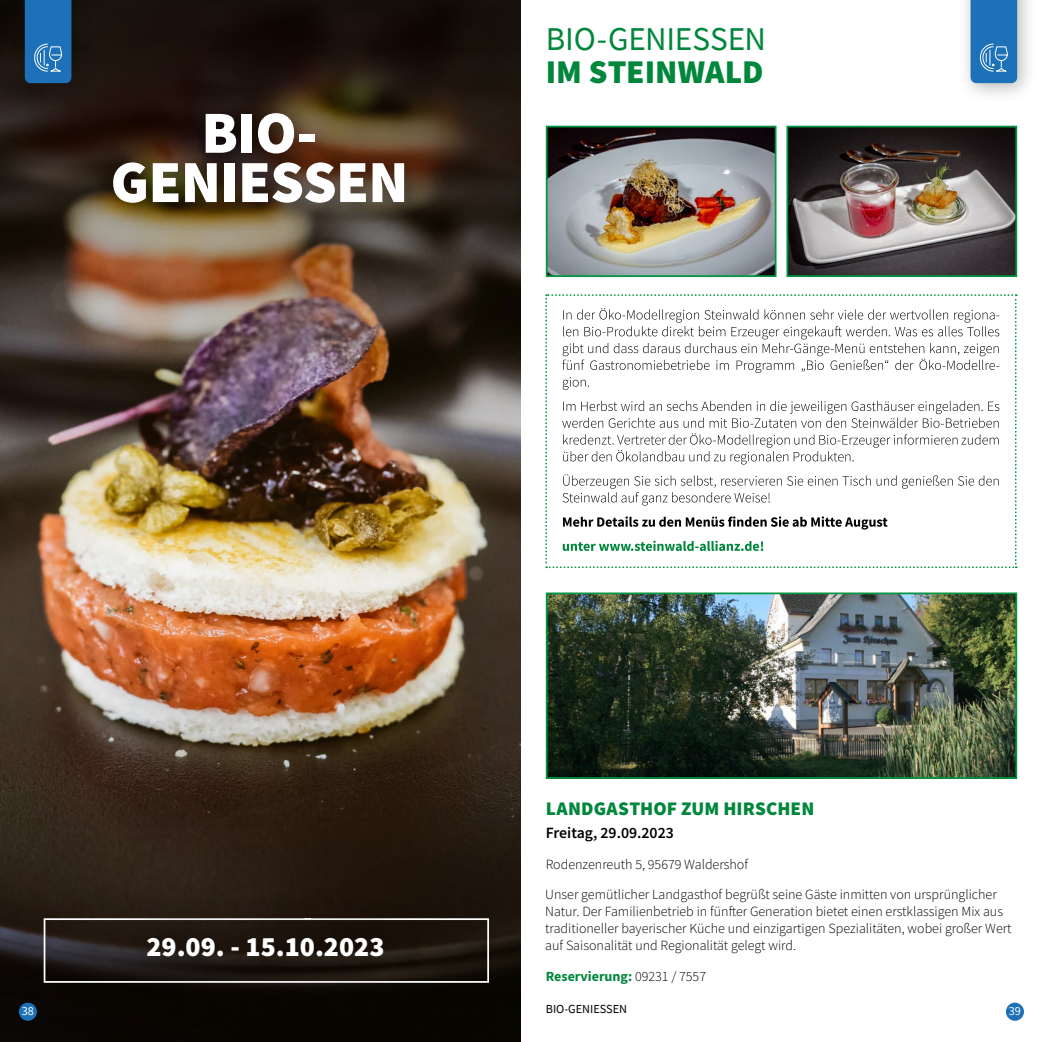
<style>
.page{position:relative;width:1042px;height:1042px;background:#fff}
.page>*{position:absolute;margin:0;border:0;box-sizing:border-box;transform-origin:0 0}
.t1{font:900 59.85px/49.2px "Source Sans Pro";letter-spacing:-.015em;color:#fff;text-align:center}
.t2{font:33.25px "Source Sans Pro";letter-spacing:-.005em;color:#00873c}
.t3{font:900 33.25px "Source Sans Pro";color:#00873c}
.t4{font:900 28px "Source Sans Pro";color:#fff}
.t5{font:900 19.25px "Source Sans Pro";letter-spacing:.005em;color:#00873c}
.t6{font:600 15.75px "Source Sans Pro";color:#000}
.t7{font:300 14px/16.8px "Source Sans Pro";color:#000}
.t8{font:700 14px "Source Sans Pro";color:#00873c}
.t9{font:12.25px "Source Sans Pro";color:#000}
.t10{font:12.25px "Source Sans Pro";color:#fff}
.s1{font-weight:300;color:#000}
</style>
<div class="page">
<div style="left:957px;top:0;width:80px;height:103px;background:#000;opacity:.28"></div>
<svg style="left:970px;top:0;width:47px;height:83px;background:#2a79bc"></svg>
<div style="left:1006px;top:1002px;width:18px;height:19px;background:#1d71b8;border-radius:50%"></div>
<img style="left:0;top:380px;width:521px;height:281px">
<img style="left:0;top:0;width:521px;height:380px">
<div style="left:105px;top:104px;width:323px;height:122px;background:#000;opacity:.5"></div>
<svg style="left:0;top:661px;width:521px;height:381px;background:#3f2d1f"></svg>
<svg style="left:43px;top:917px;width:447px;height:66px;background:#302a26"></svg>
<div style="left:12px;top:0;width:80px;height:103px;background:#000;opacity:.28"></div>
<svg style="left:25px;top:0;width:46px;height:83px;background:#2777ba"></svg>
<div style="left:19px;top:1002px;width:18px;height:19px;background:#1d71b8;border-radius:50%"></div>
<svg style="left:110px;top:898px;width:312px;height:99px;background:#231c15"></svg>
<img style="left:549px;top:595px;width:465px;height:181px">
<div style="left:546px;top:592px;width:471px;height:187px;border:2px solid #009641"></div>
<img style="left:549px;top:129px;width:224px;height:145px">
<div style="left:546px;top:126px;width:230px;height:151px;border:2px solid #009641"></div>
<img style="left:789px;top:129px;width:225px;height:145px">
<div style="left:786px;top:126px;width:231px;height:151px;border:2px solid #009641"></div>
<svg style="left:545px;top:294px;width:471px;height:274px"></svg>
<h1 class="t1" style="left:111px;top:107px;width:299px">BIO-<br>GENIESSEN</h1>
<h2 class="t2" style="left:546px;top:18px;width:222px">BIO-GENIESSEN</h2>
<h2 class="t3" style="left:546px;top:49px;width:219px">IM STEINWALD</h2>
<p class="t10" style="left:22px;top:1003px;width:14px">38</p>
<h3 class="t4" style="left:146px;top:927px;width:240px">29.09. - 15.10.2023</h3>
<h3 class="t5" style="left:546px;top:795px;width:270px">LANDGASTHOF ZUM HIRSCHEN</h3>
<p class="t6" style="left:546px;top:822px;width:130px">Freitag, 29.09.2023</p>
<p class="t7" style="left:546px;top:856px;width:204px">Rodenzenreuth 5, 95679 Waldershof</p>
<p class="t7" style="left:545px;top:886px;width:468px">Unser gemütlicher Landgasthof begrüßt seine Gäste inmitten von ursprünglicher Natur. Der Familienbetrieb in fünfter Generation bietet einen erstklassigen Mix aus traditioneller bayerischer Küche und einzigartigen Spezialitäten, wobei großer Wert auf Saisonalität und Regionalität gelegt wird.</p>
<p class="t8" style="left:546px;top:966px;width:162px">Reservierung: <span class="s1">09231 / 7557</span></p>
<p class="t9" style="left:546px;top:1001px;width:83px">BIO-GENIESSEN</p>
<p class="t10" style="left:1009px;top:1003px;width:14px">39</p>
</div>
